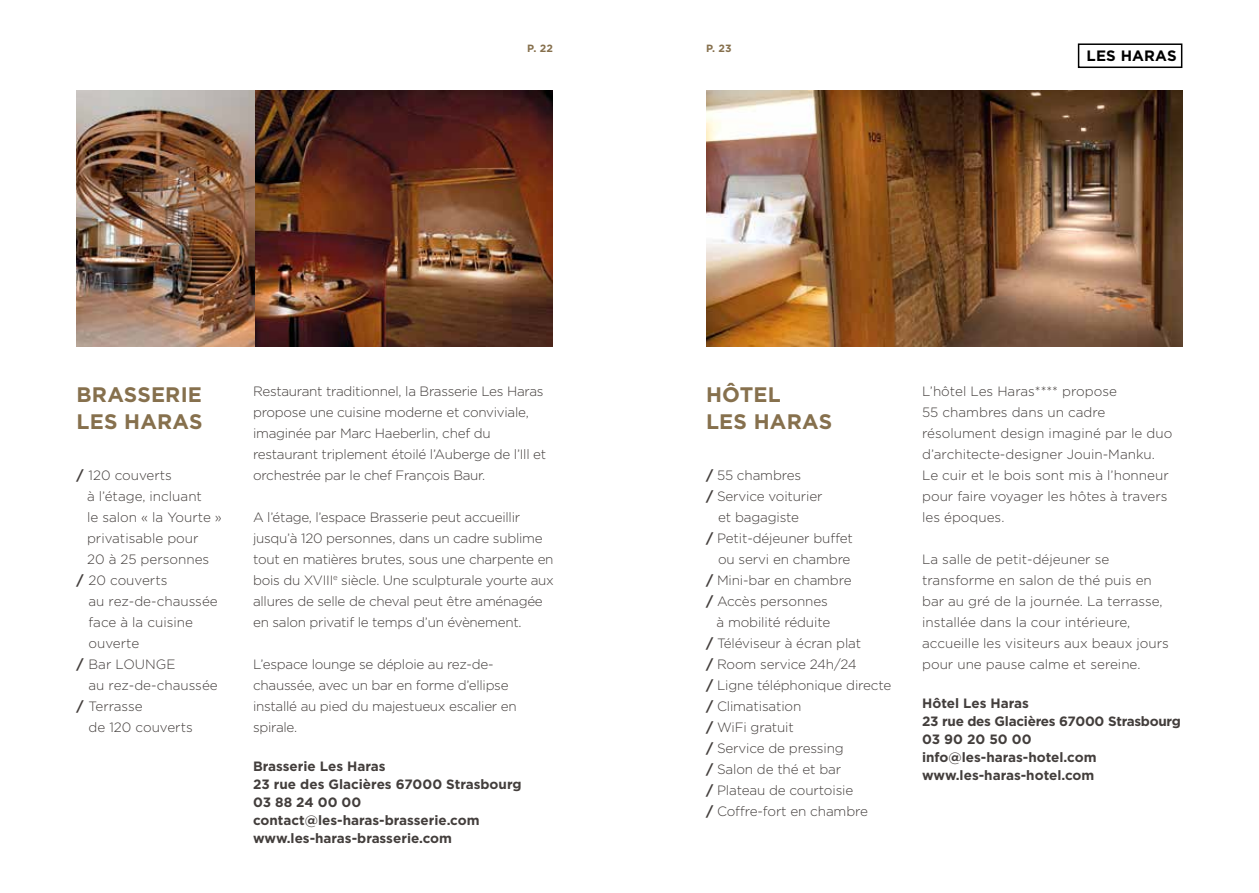
<style>
.page{position:relative;width:1259px;height:893px;background:#fff}
.page>*{position:absolute;margin:0;border:0;box-sizing:border-box;transform-origin:0 0}
.t1{font:700 21px/27px "Gotham";letter-spacing:.01em;color:#86704d}
.t2{font:700 15px "Gotham";letter-spacing:.01em;color:#000}
.t3{font:300 13.5px/21px "Gotham";letter-spacing:-.01em;color:#433e3c}
.t4{font:700 13.5px/18px "Gotham";color:#433e3c}
.t5{font:700 10.5px "Gotham";color:#86704d}
.s1{font-weight:700}
</style>
<div class="page">
<img style="left:706px;top:91px;width:476px;height:256px">
<img style="left:77px;top:91px;width:476px;height:256px">
<div style="left:1077px;top:43px;width:105px;height:25px;border:2px solid #000"></div>
<p class="t5" style="left:527px;top:41px;width:27px">P. 22</p>
<h1 class="t1" style="left:77px;top:381px;width:128px">BRASSERIE<br>LES HARAS</h1>
<p class="t3" style="left:77px;top:464px;width:97px"><span class="s1">/</span> 120 couverts</p>
<p class="t3" style="left:87px;top:485px;width:116px">à l’étage, incluant</p>
<p class="t3" style="left:87px;top:506px;width:136px">le salon « la Yourte »</p>
<p class="t3" style="left:87px;top:527px;width:113px">privatisable pour</p>
<p class="t3" style="left:87px;top:548px;width:124px">20 à 25 personnes</p>
<p class="t3" style="left:77px;top:569px;width:92px"><span class="s1">/</span> 20 couverts</p>
<p class="t3" style="left:89px;top:590px;width:131px">au rez-de-chaussée</p>
<p class="t3" style="left:89px;top:611px;width:106px">face à la cuisine</p>
<p class="t3" style="left:89px;top:632px;width:52px">ouverte</p>
<p class="t3" style="left:77px;top:653px;width:100px"><span class="s1">/</span> Bar LOUNGE</p>
<p class="t3" style="left:89px;top:674px;width:131px">au rez-de-chaussée</p>
<p class="t3" style="left:77px;top:695px;width:68px"><span class="s1">/</span> Terrasse</p>
<p class="t3" style="left:89px;top:716px;width:106px">de 120 couverts</p>
<p class="t3" style="left:253px;top:380px;width:295px">Restaurant traditionnel, la Brasserie Les Haras propose une cuisine moderne et conviviale, imaginée par Marc Haeberlin, chef du restaurant triplement étoilé l’Auberge de l’Ill et orchestrée par le chef François Baur.</p>
<p class="t3" style="left:253px;top:506px;width:302px">A l’étage, l’espace Brasserie peut accueillir jusqu’à 120 personnes, dans un cadre sublime tout en matières brutes, sous une charpente en bois du XVIII<sup>e</sup> siècle. Une sculpturale yourte aux allures de selle de cheval peut être aménagée en salon privatif le temps d’un évènement.</p>
<p class="t3" style="left:253px;top:653px;width:265px">L’espace lounge se déploie au rez-de&shy;chaussée, avec un bar en forme d’ellipse installé au pied du majestueux escalier en spirale.</p>
<p class="t4" style="left:253px;top:757px;width:270px">Brasserie Les Haras<br>23 rue des Glacières 67000 Strasbourg<br>03 88 24 00 00 contact@les-haras-brasserie.com www.les-haras-brasserie.com</p>
<p class="t5" style="left:706px;top:41px;width:27px">P. 23</p>
<p class="t2" style="left:1086px;top:46px;width:92px">LES HARAS</p>
<h1 class="t1" style="left:706px;top:381px;width:128px">HÔTEL<br>LES HARAS</h1>
<p class="t3" style="left:706px;top:464px;width:97px"><span class="s1">/</span> 55 chambres</p>
<p class="t3" style="left:706px;top:485px;width:118px"><span class="s1">/</span> Service voiturier</p>
<p class="t3" style="left:718px;top:506px;width:83px">et bagagiste</p>
<p class="t3" style="left:706px;top:527px;width:148px"><span class="s1">/</span> Petit-déjeuner buffet</p>
<p class="t3" style="left:718px;top:548px;width:134px">ou servi en chambre</p>
<p class="t3" style="left:706px;top:569px;width:147px"><span class="s1">/</span> Mini-bar en chambre</p>
<p class="t3" style="left:706px;top:590px;width:123px"><span class="s1">/</span> Accès personnes</p>
<p class="t3" style="left:716px;top:611px;width:115px">à mobilité réduite</p>
<p class="t3" style="left:706px;top:632px;width:157px"><span class="s1">/</span> Téléviseur à écran plat</p>
<p class="t3" style="left:706px;top:653px;width:152px"><span class="s1">/</span> Room service 24h/24</p>
<p class="t3" style="left:706px;top:674px;width:187px"><span class="s1">/</span> Ligne téléphonique directe</p>
<p class="t3" style="left:706px;top:695px;width:97px"><span class="s1">/</span> Climatisation</p>
<p class="t3" style="left:706px;top:716px;width:89px"><span class="s1">/</span> WiFi gratuit</p>
<p class="t3" style="left:706px;top:737px;width:139px"><span class="s1">/</span> Service de pressing</p>
<p class="t3" style="left:706px;top:758px;width:137px"><span class="s1">/</span> Salon de thé et bar</p>
<p class="t3" style="left:706px;top:779px;width:149px"><span class="s1">/</span> Plateau de courtoisie</p>
<p class="t3" style="left:706px;top:800px;width:163px"><span class="s1">/</span> Coffre-fort en chambre</p>
<p class="t3" style="left:922px;top:380px;width:252px">L’hôtel Les Haras**** propose<br>55 chambres dans un cadre résolument design imaginé par le duo d’architecte-designer Jouin-Manku.<br>Le cuir et le bois sont mis à l’honneur pour faire voyager les hôtes à travers les époques.</p>
<p class="t3" style="left:922px;top:548px;width:248px">La salle de petit-déjeuner se transforme en salon de thé puis en bar au gré de la journée. La terrasse, installée dans la cour intérieure, accueille les visiteurs aux beaux jours pour une pause calme et sereine.</p>
<p class="t4" style="left:922px;top:694px;width:260px">Hôtel Les Haras<br>23 rue des Glacières 67000 Strasbourg<br>03 90 20 50 00 info@les-haras-hotel.com www.les-haras-hotel.com</p>
</div>
